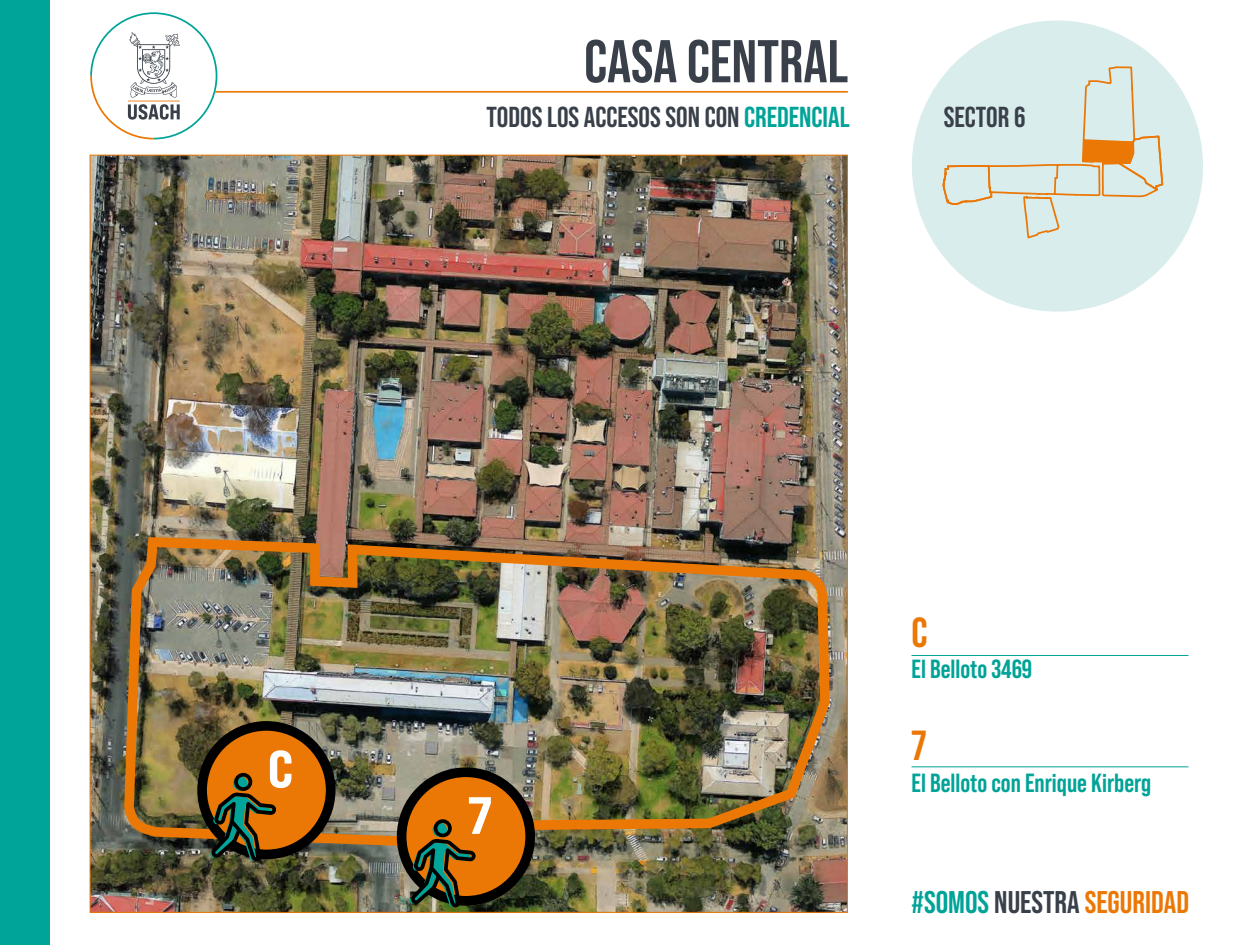
<style>
.page{position:relative;width:1242px;height:945px;background:#fff}
.page>*{position:absolute;margin:0;border:0;box-sizing:border-box;transform-origin:0 0}
.t1{font:700 60.2px "Bebas Neue Pro";color:#394049}
.t2{font:52.5px "Bebas Neue Pro Exp Eb";color:#fff}
.t3{font:700 42px "Bebas Neue Pro";color:#eb7705}
.t4{font:700 31.32px "Bebas Neue Pro";color:#eb7705}
.t5{font:700 28.88px "Bebas Neue Pro";color:#394049}
.t6{font:700 26.25px "Bebas Neue Pro";color:#00a397}
.s1{color:#00a397}
.s2{color:#394049}
</style>
<div class="page">
<img style="left:92px;top:157px;width:754px;height:754px">
<img style="left:117px;top:70px;width:718px;height:843px">
<div style="left:202px;top:726px;width:129px;height:128px;background:#eb7704;border-radius:50%"></div>
<div style="left:197px;top:721px;width:138px;height:138px;border:10px solid #000;border-radius:50%"></div>
<svg style="left:210px;top:772px;width:66px;height:89px"></svg>
<div style="left:402px;top:772px;width:128px;height:129px;background:#eb7704;border-radius:50%"></div>
<div style="left:397px;top:767px;width:138px;height:139px;border:10px solid #000;border-radius:50%"></div>
<svg style="left:410px;top:819px;width:66px;height:88px"></svg>
<div style="left:0;top:0;width:49px;height:945px;background:#00a498"></div>
<hr style="left:154px;top:91px;width:694px;height:2px;background:#eb7705">
<svg style="left:90px;top:12px;width:127px;height:128px"></svg>
<hr style="left:128px;top:101px;width:52px;height:1px;background:#eb7705">
<div style="left:912px;top:20px;width:291px;height:292px;background:#d9eded;border-radius:50%"></div>
<hr style="left:911px;top:655px;width:277px;height:1px;background:#00a397">
<hr style="left:911px;top:766px;width:277px;height:1px;background:#00a397">
<svg style="left:942px;top:65px;width:222px;height:174px"></svg>
<h1 class="t1" style="left:584px;top:27px;width:266px">CASA CENTRAL</h1>
<p class="t5" style="left:486px;top:101px;width:365px">TODOS LOS ACCESOS SON CON <span class="s1">CREDENCIAL</span></p>
<p class="t5" style="left:944px;top:101px;width:83px">SECTOR 6</p>
<h2 class="t2" style="left:268px;top:736px;width:27px">C</h2>
<h2 class="t2" style="left:468px;top:783px;width:26px">7</h2>
<h3 class="t3" style="left:911px;top:608px;width:18px">C</h3>
<p class="t6" style="left:911px;top:654px;width:122px">El Belloto 3469</p>
<h3 class="t3" style="left:911px;top:722px;width:16px">7</h3>
<p class="t6" style="left:911px;top:768px;width:241px">El Belloto con Enrique Kirberg</p>
<p class="t4" style="left:911px;top:884px;width:279px"><span class="s1">#SOMOS</span> <span class="s2">NUESTRA</span> SEGURIDAD</p>
</div>
